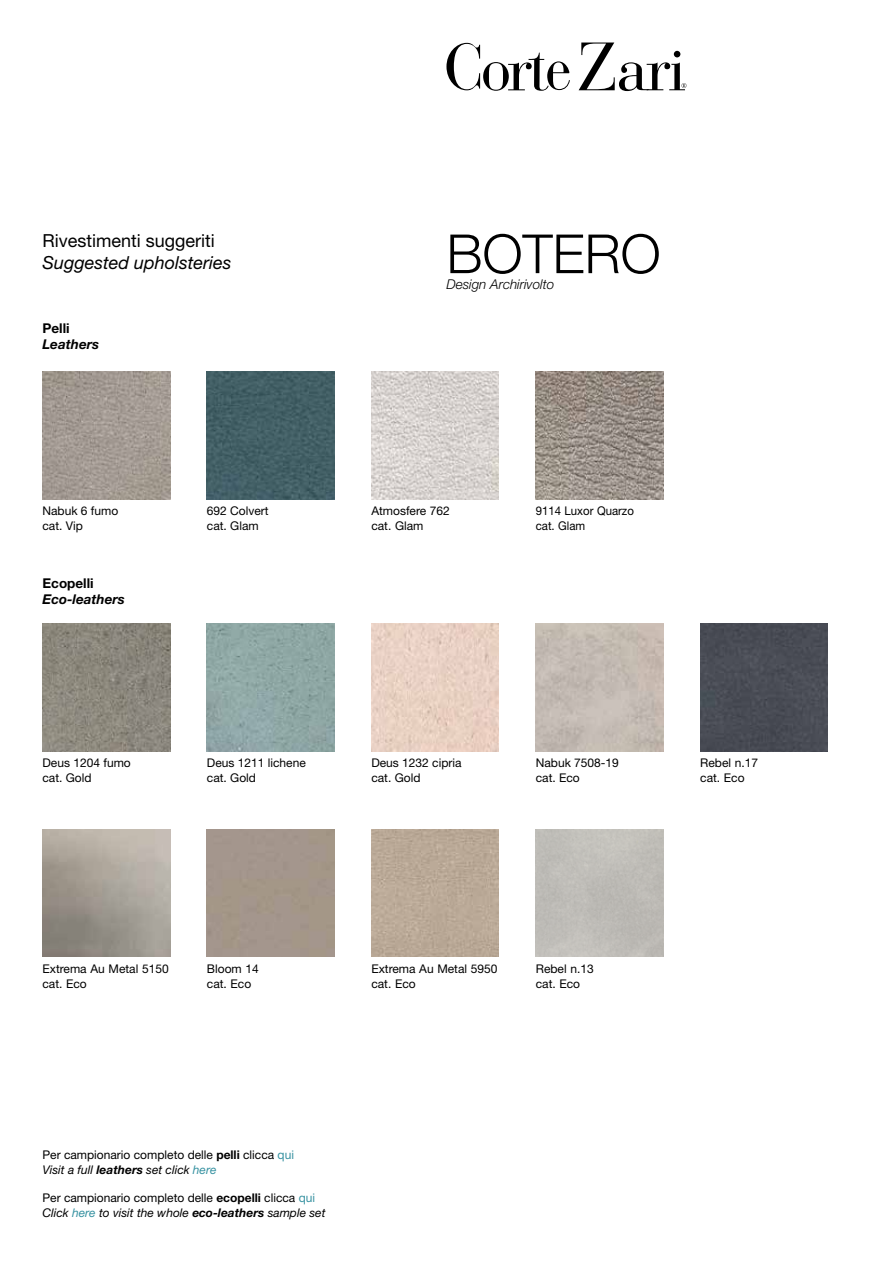
<style>
.page{position:relative;width:893px;height:1263px;background:#fff}
.page>*{position:absolute;margin:0;border:0;box-sizing:border-box;transform-origin:0 0}
.t1{font:300 54px "Helvetica Neue LT Std";color:#000}
.t2{font:18px "Helvetica Neue LT Std";color:#000}
.t3{font:italic 18px "Helvetica Neue LT Std";color:#000}
.t4{font:italic 700 13.5px "Helvetica Neue LT Std";color:#000}
.t5{font:italic 300 13.5px "Helvetica Neue LT Std";color:#000}
.t6{font:700 13.5px "Helvetica Neue LT Std";color:#000}
.t7{font:12px/14.4px "Helvetica Neue LT Std";color:#000}
.t8{font:12px/14.4px "Helvetica Neue LT Std";color:#000;scale:.95 1}
.s1{font-weight:700}
.s2{color:#3792a1}
.s3{font-style:italic}
.s4{font-weight:700;font-style:italic}
.s5{font-style:italic;color:#3792a1}
</style>
<div class="page">
<svg style="left:446px;top:43px;width:124px;height:48px"></svg>
<svg style="left:579px;top:43px;width:107px;height:48px"></svg>
<img style="left:43px;top:372px;width:127px;height:127px">
<img style="left:207px;top:372px;width:127px;height:127px">
<img style="left:371px;top:372px;width:128px;height:127px">
<img style="left:536px;top:372px;width:127px;height:127px">
<img style="left:43px;top:623px;width:127px;height:128px">
<img style="left:207px;top:623px;width:127px;height:128px">
<img style="left:371px;top:623px;width:128px;height:128px">
<img style="left:536px;top:623px;width:127px;height:128px">
<div style="left:700px;top:623px;width:128px;height:128px;background:#494c55"></div>
<img style="left:371px;top:829px;width:128px;height:128px">
<h2 class="t2" style="left:43px;top:230px;width:174px">Rivestimenti suggeriti</h2>
<h2 class="t3" style="left:43px;top:252px;width:190px">Suggested upholsteries</h2>
<p class="t6" style="left:43px;top:320px;width:29px">Pelli</p>
<p class="t4" style="left:43px;top:336px;width:58px">Leathers</p>
<h1 class="t1" style="left:446px;top:221px;width:216px">BOTERO</h1>
<p class="t5" style="left:446px;top:276px;width:109px">Design Archirivolto</p>
<p class="t7" style="left:43px;top:504px;width:77px">Nabuk 6 fumo cat. Vip</p>
<p class="t7" style="left:207px;top:504px;width:63px">692 Colvert cat. Glam</p>
<p class="t7" style="left:371px;top:504px;width:80px">Atmosfere 762 cat. Glam</p>
<p class="t8" style="left:536px;top:504px;width:105px">9114 Luxor Quarzo cat. Glam</p>
<p class="t6" style="left:43px;top:575px;width:53px">Ecopelli</p>
<p class="t4" style="left:43px;top:591px;width:84px">Eco-leathers</p>
<p class="t7" style="left:43px;top:755px;width:90px">Deus 1204 fumo cat. Gold</p>
<p class="t7" style="left:207px;top:755px;width:100px">Deus 1211 lichene cat. Gold</p>
<p class="t7" style="left:371px;top:755px;width:92px">Deus 1232 cipria cat. Gold</p>
<p class="t7" style="left:536px;top:755px;width:85px">Nabuk 7508-19 cat. Eco</p>
<p class="t7" style="left:700px;top:755px;width:59px">Rebel n.17 cat. Eco</p>
<p class="t7" style="left:43px;top:961px;width:128px">Extrema Au Metal 5150 cat. Eco</p>
<p class="t7" style="left:207px;top:961px;width:53px">Bloom 14 cat. Eco</p>
<p class="t7" style="left:371px;top:961px;width:128px">Extrema Au Metal 5950 cat. Eco</p>
<p class="t7" style="left:536px;top:961px;width:59px">Rebel n.13 cat. Eco</p>
<p class="t7" style="left:43px;top:1147px;width:253px">Per campionario completo delle <span class="s1">pelli</span> clicca <span class="s2">qui<br></span><span class="s3">Visit a full</span> <span class="s4">leathers</span> <span class="s3">set click</span> <span class="s5">here</span></p>
<p class="t7" style="left:43px;top:1191px;width:284px">Per campionario completo delle <span class="s1">ecopelli</span> clicca <span class="s2">qui<br></span><span class="s3">Click</span> <span class="s5">here</span> <span class="s3">to visit the whole</span> <span class="s4">eco-leathers</span> <span class="s3">sample set</span></p>
</div>
